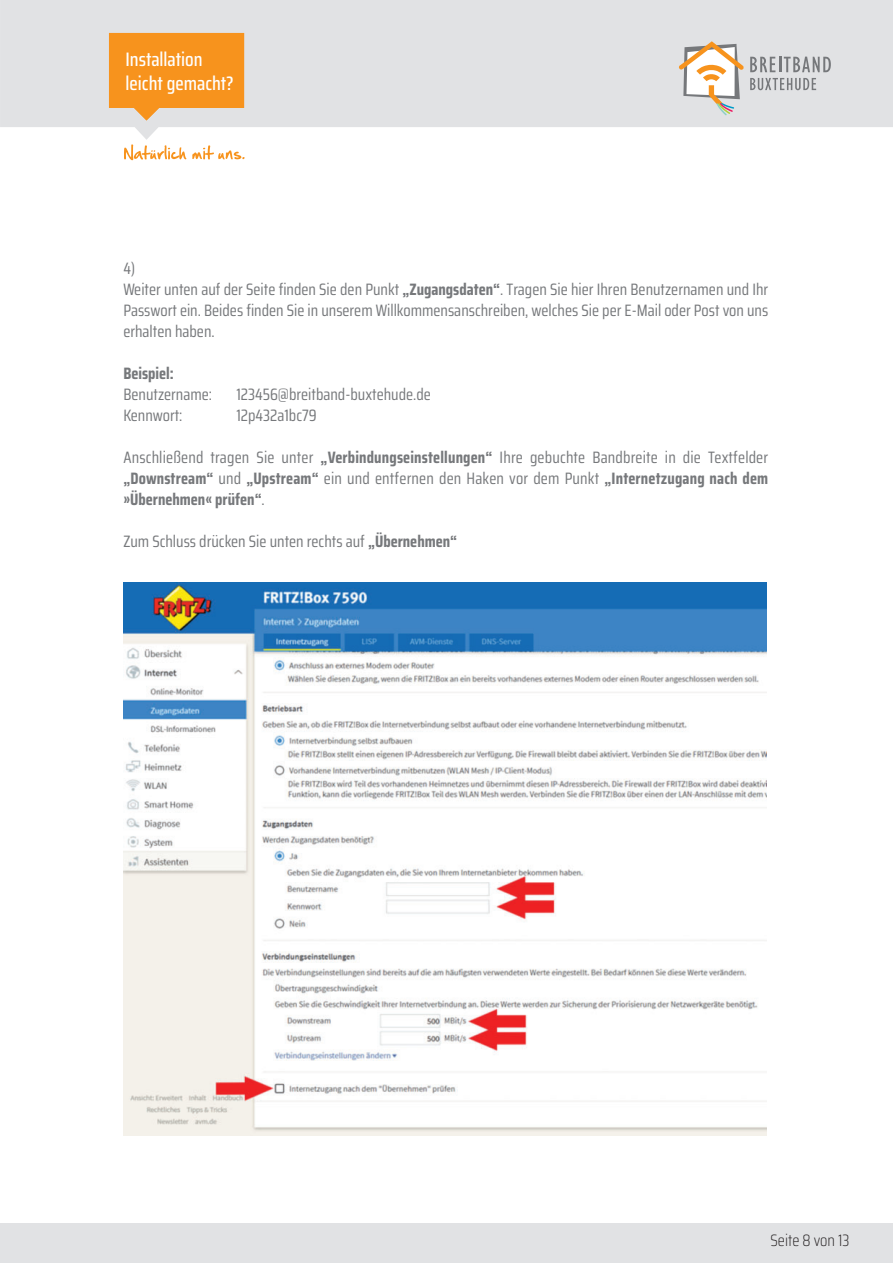
<style>
.page{position:relative;width:893px;height:1263px;background:#fff}
.page>*{position:absolute;margin:0;border:0;box-sizing:border-box;transform-origin:0 0}
.t1{font:500 19.8px/21.9px "Saira Condensed";color:#fff}
.t2{font:500 19.5px/24px "Saira Condensed";color:#fff}
.t3{font:16.5px/21px "Saira Condensed";color:#76787b}
.t4{font:200 16.5px "Saira Condensed";color:#231f20}
.t5{font:700 16.5px "Saira Condensed";color:#76787b}
.s1{font-weight:700}
</style>
<div class="page">
<svg style="left:0;top:0;width:892px;height:140px;background:#e4e4e6"></svg>
<svg style="left:750px;top:57px;width:80px;height:15px"></svg>
<svg style="left:750px;top:78px;width:66px;height:12px"></svg>
<svg style="left:678px;top:41px;width:66px;height:74px"></svg>
<svg style="left:124px;top:144px;width:62px;height:16px"></svg>
<svg style="left:192px;top:145px;width:52px;height:15px"></svg>
<div style="left:0;top:1223px;width:892px;height:40px;background:#e1e2e4"></div>
<svg style="left:109px;top:33px;width:135px;height:88px;background:#f49d37"></svg>
<img style="left:123px;top:583px;width:643px;height:552px">
<p class="t2" style="left:125px;top:47px;width:110px">Installation leicht gemacht?</p>
<p class="t1" style="left:124px;top:49px;width:80px">Immer gut informiert?</p>
<p class="t3" style="left:123px;top:259px;width:646px">4)<br>Weiter unten auf der Seite finden Sie den Punkt <span class="s1">„Zugangsdaten“</span>. Tragen Sie hier Ihren Benutzernamen und Ihr Passwort ein. Beides finden Sie in unserem Willkommensanschreiben, welches Sie per E-Mail oder Post von uns erhalten haben.</p>
<p class="t5" style="left:123px;top:367px;width:52px">Beispiel:</p>
<p class="t3" style="left:123px;top:385px;width:90px">Benutzername:</p>
<p class="t3" style="left:236px;top:385px;width:196px">123456@breitband-buxtehude.de</p>
<p class="t3" style="left:123px;top:406px;width:61px">Kennwort:</p>
<p class="t3" style="left:236px;top:406px;width:82px">12p432a1bc79</p>
<p class="t3" style="left:123px;top:448px;width:646px;text-align:justify">Anschließend tragen Sie unter <span class="s1">„Verbindungseinstellungen“</span> Ihre gebuchte Bandbreite in die Textfelder <span class="s1">„Downstream“</span> und <span class="s1">„Upstream“</span> ein und entfernen den Haken vor dem Punkt <span class="s1">„Internetzugang nach dem »Übernehmen« prüfen“</span>.</p>
<p class="t3" style="left:123px;top:532px;width:335px">Zum Schluss drücken Sie unten rechts auf <span class="s1">„Übernehmen“</span></p>
<p class="t4" style="left:770px;top:1230px;width:80px">Seite 8 von 13</p>
</div>
